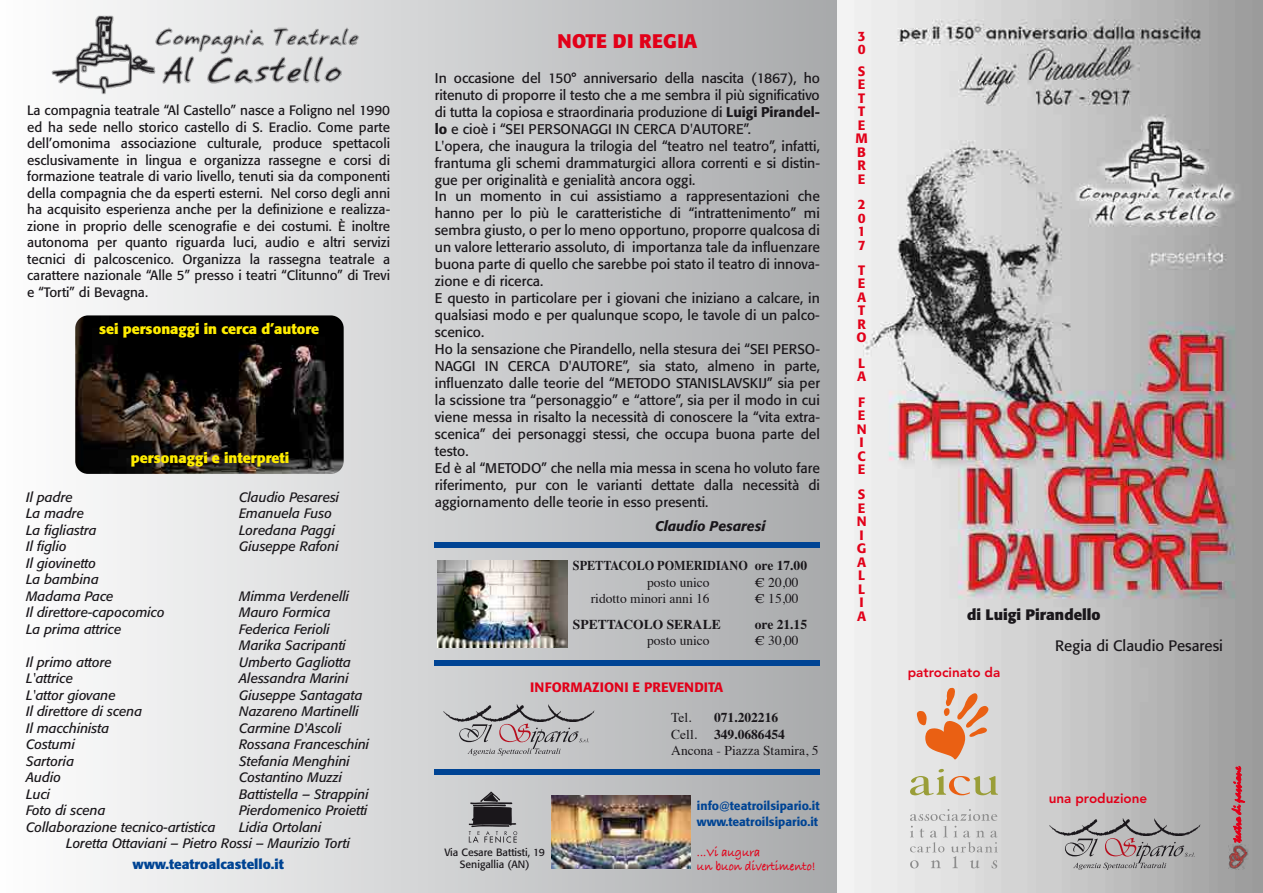
<style>
.page{position:relative;width:1263px;height:893px;background:#fff}
.page>*{position:absolute;margin:0;border:0;box-sizing:border-box;transform-origin:0 0}
.t1{font:700 19.5px "Formata";letter-spacing:.01em;color:#e20019}
.t2{font:15px "Formata";color:#1a171b}
.t3{font:700 15px "Formata";color:#1a171b}
.t4{font:700 14.25px "Formata";color:#ffed00}
.t5{font:13.95px/17px "Formata";color:#1a171b}
.t6{font:italic 500 13.95px "Formata";color:#1a171b}
.t7{font:13.5px/16.5px "Formata";color:#1a171b;text-align:justify}
.t8{font:italic 13.5px/16.5px "Formata";color:#1a171b}
.t9{font:13.5px "Times";color:#1a171b}
.t10{font:500 13.5px/13.5px "Formata";color:#e20019}
.t11{font:700 13.5px "Times";color:#1a171b}
.t12{font:13.5px/13.5px "Bradley Hand ITCTT Bold";color:#e20019;scale:.89 1}
.t13{font:700 13.5px "Times";color:#1a171b;scale:.9 1}
.t14{font:800 13.5px "Avenir LT";color:#e20019}
.t15{font:700 13.5px "Formata";color:#004494}
.t16{font:12.6px "Mistral";color:#e20019}
.t17{font:500 12px/16.5px "Formata";color:#004494}
.t18{font:10.5px/12px "Formata";color:#1a171b;text-align:center}
.s1{font-weight:500}
</style>
<div class="page">
<div style="left:0;top:0;width:839px;height:893px;background:linear-gradient(to right,#fff,#a8aaac)"></div>
<img style="left:838px;top:0;width:425px;height:893px">
<img style="left:438px;top:560px;width:130px;height:87px">
<img style="left:552px;top:795px;width:138px;height:73px">
<svg style="left:1232px;top:766px;width:13px;height:76px"></svg>
<img style="left:1228px;top:844px;width:20px;height:25px">
<div style="left:434px;top:542px;width:385px;height:5px;background:#004494"></div>
<div style="left:434px;top:660px;width:385px;height:6px;background:#004494"></div>
<div style="left:434px;top:769px;width:385px;height:5px;background:#004494"></div>
<svg style="left:1065px;top:838px;width:130px;height:32px;background:#a9a4a5"></svg>
<img style="left:1049px;top:819px;width:151px;height:16px">
<svg style="left:459px;top:723px;width:130px;height:32px;background:#b6b1b3"></svg>
<img style="left:443px;top:705px;width:151px;height:16px">
<svg style="left:916px;top:687px;width:73px;height:72px;background:#e3b79e"></svg>
<svg style="left:910px;top:769px;width:88px;height:26px;background:#d1cbb2"></svg>
<svg style="left:910px;top:809px;width:88px;height:59px;background:#d6d6d6"></svg>
<svg style="left:469px;top:792px;width:48px;height:51px;background:#7f7e81"></svg>
<img style="left:44px;top:13px;width:320px;height:84px">
<img style="left:75px;top:315px;width:269px;height:159px">
<p class="t7" style="left:27px;top:102px;width:365px">La compagnia teatrale “Al Castello” nasce a Foligno nel 1990 ed ha sede nello storico castello di S. Eraclio. Come parte dell’omonima associazione culturale, produce spettacoli esclusivamente in lingua e organizza rassegne e corsi di formazione teatrale di vario livello, tenuti sia da componenti della compagnia che da esperti esterni. Nel corso degli anni ha acquisito esperienza anche per la definizione e realizza&shy;zione in proprio delle scenografie e dei costumi. È inoltre autonoma per quanto riguarda luci, audio e altri servizi tecnici di palcoscenico. Organizza la rassegna teatrale a carattere nazionale “Alle 5” presso i teatri “Clitunno” di Trevi e “Torti” di Bevagna.</p>
<p class="t4" style="left:99px;top:320px;width:222px">sei personaggi in cerca d’autore</p>
<p class="t4" style="left:131px;top:449px;width:160px">personaggi e interpreti</p>
<p class="t8" style="left:26px;top:489px;width:48px">Il padre</p>
<p class="t8" style="left:239px;top:489px;width:102px">Claudio Pesaresi</p>
<p class="t8" style="left:26px;top:505px;width:59px">La madre</p>
<p class="t8" style="left:239px;top:505px;width:94px">Emanuela Fuso</p>
<p class="t8" style="left:26px;top:522px;width:72px">La figliastra</p>
<p class="t8" style="left:239px;top:522px;width:97px">Loredana Paggi</p>
<p class="t8" style="left:26px;top:538px;width:42px">Il figlio</p>
<p class="t8" style="left:239px;top:538px;width:101px">Giuseppe Rafoni</p>
<p class="t8" style="left:26px;top:555px;width:89px">Il giovinetto<br>La bambina<br>Madama Pace</p>
<p class="t8" style="left:239px;top:588px;width:111px">Mimma Verdenelli</p>
<p class="t8" style="left:26px;top:604px;width:140px">Il direttore-capocomico</p>
<p class="t8" style="left:239px;top:604px;width:93px">Mauro Formica</p>
<p class="t8" style="left:26px;top:621px;width:97px">La prima attrice</p>
<p class="t8" style="left:239px;top:621px;width:108px">Federica Ferioli<br>Marika Sacripanti</p>
<p class="t8" style="left:26px;top:654px;width:87px">Il primo attore</p>
<p class="t8" style="left:239px;top:654px;width:113px">Umberto Gagliotta</p>
<p class="t8" style="left:26px;top:670px;width:48px">L'attrice</p>
<p class="t8" style="left:239px;top:670px;width:111px">Alessandra Marini</p>
<p class="t8" style="left:26px;top:687px;width:91px">L'attor giovane</p>
<p class="t8" style="left:239px;top:687px;width:125px">Giuseppe Santagata</p>
<p class="t8" style="left:26px;top:703px;width:118px">Il direttore di scena</p>
<p class="t8" style="left:239px;top:703px;width:121px">Nazareno Martinelli</p>
<p class="t8" style="left:26px;top:720px;width:85px">Il macchinista</p>
<p class="t8" style="left:239px;top:720px;width:104px">Carmine D'Ascoli</p>
<p class="t8" style="left:26px;top:736px;width:50px">Costumi</p>
<p class="t8" style="left:239px;top:736px;width:132px">Rossana Franceschini</p>
<p class="t8" style="left:26px;top:753px;width:50px">Sartoria</p>
<p class="t8" style="left:239px;top:753px;width:112px">Stefania Menghini</p>
<p class="t8" style="left:26px;top:769px;width:36px">Audio</p>
<p class="t8" style="left:239px;top:769px;width:104px">Costantino Muzzi</p>
<p class="t8" style="left:26px;top:786px;width:26px">Luci</p>
<p class="t8" style="left:239px;top:786px;width:131px">Battistella – Strappini</p>
<p class="t8" style="left:26px;top:802px;width:81px">Foto di scena</p>
<p class="t8" style="left:239px;top:802px;width:130px">Pierdomenico Proietti</p>
<p class="t8" style="left:26px;top:819px;width:191px">Collaborazione tecnico-artistica</p>
<p class="t8" style="left:66px;top:819px;width:285px;text-indent:173px">Lidia Ortolani<br>Loretta Ottaviani – Pietro Rossi – Maurizio Torti</p>
<p class="t15" style="left:132px;top:856px;width:153px">www.teatroalcastello.it</p>
<h1 class="t1" style="left:557px;top:29px;width:141px">NOTE DI REGIA</h1>
<p class="t5" style="left:435px;top:69px;width:387px">In occasione del 150° anniversario della nascita (1867), ho ritenuto di proporre il testo che a me sembra il più significativo di tutta la copiosa e straordinaria produzione di <span class="s1">Luigi Pirandel&shy;lo</span> e cioè i “SEI PERSONAGGI IN CERCA D'AUTORE”.<br>L'opera, che inaugura la trilogia del “teatro nel teatro”, infatti, frantuma gli schemi drammaturgici allora correnti e si distin&shy;gue per originalità e genialità ancora oggi.<br>In un momento in cui assistiamo a rappresentazioni che hanno per lo più le caratteristiche di “intrattenimento” mi sembra giusto, o per lo meno opportuno, proporre qualcosa di un valore letterario assoluto, di importanza tale da influenzare buona parte di quello che sarebbe poi stato il teatro di innova&shy;zione e di ricerca.<br>E questo in particolare per i giovani che iniziano a calcare, in qualsiasi modo e per qualunque scopo, le tavole di un palco&shy;scenico.<br>Ho la sensazione che Pirandello, nella stesura dei “SEI PERSO-NAGGI IN CERCA D'AUTORE”, sia stato, almeno in parte, influenzato dalle teorie del “METODO STANISLAVSKIJ” sia per la scissione tra “personaggio” e “attore”, sia per il modo in cui viene messa in risalto la necessità di conoscere la “vita extra&shy;scenica” dei personaggi stessi, che occupa buona parte del testo.<br>Ed è al “METODO” che nella mia messa in scena ho voluto fare riferimento, pur con le varianti dettate dalla necessità di aggiornamento delle teorie in esso presenti.</p>
<p class="t6" style="left:655px;top:517px;width:112px">Claudio Pesaresi</p>
<p class="t13" style="left:573px;top:558px;width:262px">SPETTACOLO POMERIDIANO ore 17.00</p>
<p class="t9" style="left:647px;top:570px;width:64px">posto unico</p>
<p class="t9" style="left:755px;top:570px;width:45px">€ 20,00</p>
<p class="t9" style="left:591px;top:586px;width:120px">ridotto minori anni 16</p>
<p class="t9" style="left:755px;top:586px;width:45px">€ 15,00</p>
<p class="t11" style="left:573px;top:616px;width:149px">SPETTACOLO SERALE</p>
<p class="t11" style="left:755px;top:616px;width:54px">ore 21.15</p>
<p class="t9" style="left:647px;top:628px;width:64px">posto unico</p>
<p class="t9" style="left:755px;top:628px;width:45px">€ 30,00</p>
<p class="t10" style="left:530px;top:681px;width:194px">INFORMAZIONI E PREVENDITA</p>
<p class="t9" style="left:671px;top:705px;width:22px">Tel.</p>
<p class="t11" style="left:714px;top:709px;width:66px">071.202216</p>
<p class="t9" style="left:671px;top:721px;width:27px">Cell.</p>
<p class="t11" style="left:714px;top:726px;width:72px">349.0686454</p>
<p class="t9" style="left:671px;top:738px;width:149px">Ancona - Piazza Stamira, 5</p>
<p class="t18" style="left:444px;top:846px;width:102px">Via Cesare Battisti, 19<br>Senigallia (AN)</p>
<p class="t17" style="left:697px;top:797px;width:124px">info@teatroilsipario.it www.teatroilsipario.it</p>
<p class="t12" style="left:697px;top:845px;width:135px">...Vi augura<br>un buon divertimento!</p>
<p class="t10" style="left:858px;top:29px;width:9px">3<br>0</p>
<p class="t10" style="left:855px;top:64px;width:13px">S<br>E<br>T<br>T<br>E<br>M<br>B<br>R<br>E</p>
<p class="t10" style="left:858px;top:198px;width:9px">2<br>0<br>1<br>7</p>
<p class="t10" style="left:857px;top:263px;width:11px;text-align:justify">T E A T R O</p>
<p class="t10" style="left:857px;top:356px;width:11px">L<br>A</p>
<p class="t10" style="left:857px;top:395px;width:11px">F<br>E<br>N<br>I<br>C<br>E</p>
<p class="t10" style="left:857px;top:488px;width:11px">S<br>E<br>N<br>I<br>G<br>A<br>L<br>L<br>I<br>A</p>
<p class="t3" style="left:967px;top:605px;width:135px">di Luigi Pirandello</p>
<p class="t2" style="left:1055px;top:636px;width:169px">Regia di Claudio Pesaresi</p>
<p class="t14" style="left:908px;top:664px;width:94px">patrocinato da</p>
<p class="t14" style="left:1049px;top:790px;width:100px">una produzione</p>
<p class="t16" style="left:1229px;top:842px;width:77px;rotate:-90deg">teatro di passione</p>
</div>
